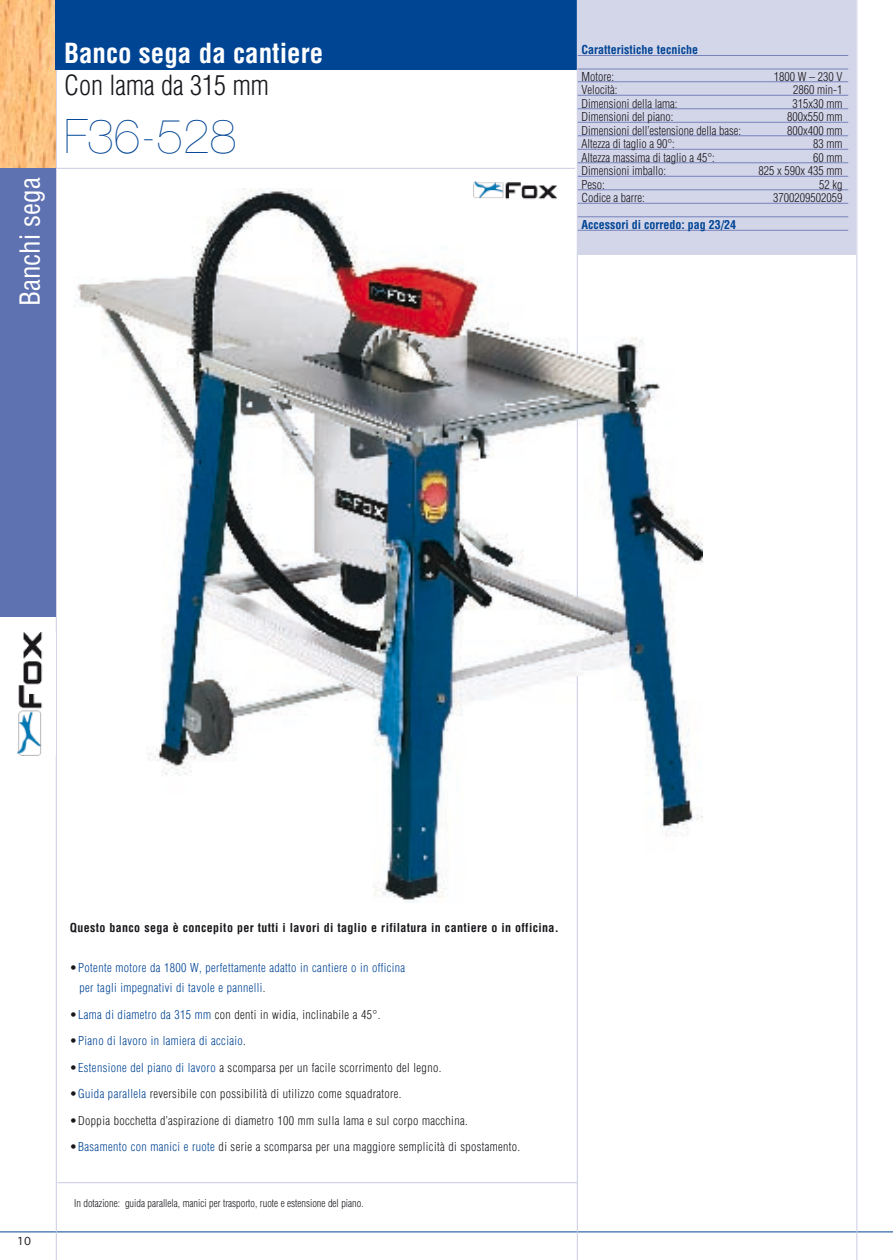
<style>
.page{position:relative;width:893px;height:1260px;background:#fff}
.page>*{position:absolute;margin:0;border:0;box-sizing:border-box;transform-origin:0 0}
.t1{font:200 48px "Helvetica Neue";color:#004494}
.t2{font:700 condensed 27px "Helvetica";color:#fff}
.t3{font:300 condensed 27px "Helvetica";color:#1a171c}
.t4{font:condensed 27px "Helvetica";color:#fff}
.t5{font:300 condensed 12px "Helvetica";letter-spacing:.03em;color:#1a171c}
.t6{font:300 condensed 12px/13.5px "Helvetica";color:#1a171c}
.t7{font:300 condensed 12px/20.1px "Helvetica";letter-spacing:.03em;color:#004494}
.t8{font:700 condensed 12px "Helvetica";letter-spacing:.03em;color:#1a171c}
.t9{font:700 condensed 12px "Helvetica";color:#004494}
.t10{font:300 condensed 10.5px "Helvetica";color:#1a171c}
.t11{font:10.5px "Geneva";color:#1a171c}
.s1{color:#1a171c}
.s2{color:#004494}
</style>
<div class="page">
<hr style="left:0;top:1231px;width:893px;height:1px;background:#004494">
<img style="left:77px;top:188px;width:626px;height:714px">
<div style="left:578px;top:0;width:278px;height:255px;background:#d3d5e9"></div>
<hr style="left:577px;top:676px;width:1px;height:584px;background:#c8cae3">
<img style="left:473px;top:182px;width:83px;height:26px">
<hr style="left:577px;top:55px;width:271px;height:1px;background:#7683bb">
<hr style="left:577px;top:69px;width:271px;height:1px;background:#7683bb">
<hr style="left:577px;top:81px;width:271px;height:1px;background:#7683bb">
<hr style="left:577px;top:95px;width:271px;height:1px;background:#7683bb">
<hr style="left:577px;top:108px;width:271px;height:1px;background:#7683bb">
<hr style="left:577px;top:122px;width:271px;height:1px;background:#7683bb">
<hr style="left:577px;top:135px;width:271px;height:1px;background:#7683bb">
<hr style="left:577px;top:149px;width:271px;height:1px;background:#7683bb">
<hr style="left:577px;top:162px;width:271px;height:1px;background:#7683bb">
<hr style="left:577px;top:176px;width:271px;height:1px;background:#7683bb">
<hr style="left:577px;top:189px;width:271px;height:1px;background:#7683bb">
<hr style="left:577px;top:203px;width:271px;height:1px;background:#7683bb">
<hr style="left:577px;top:216px;width:271px;height:1px;background:#7683bb">
<hr style="left:577px;top:230px;width:271px;height:1px;background:#7683bb">
<hr style="left:57px;top:1182px;width:520px;height:1px;background:#c8cae3">
<hr style="left:56px;top:0;width:1px;height:1260px;background:#c8cae3">
<div style="left:0;top:167px;width:56px;height:450px;background:#5e71b0"></div>
<img style="left:0;top:0;width:56px;height:168px">
<img style="left:18px;top:632px;width:25px;height:123px">
<div style="left:55px;top:0;width:522px;height:69px;background:#004494"></div>
<hr style="left:856px;top:0;width:1px;height:1260px;background:#c8cae3">
<hr style="left:56px;top:168px;width:519px;height:1px;background:#c8cae3">
<hr style="left:577px;top:0;width:1px;height:354px;background:#c8cae3">
<hr style="left:577px;top:419px;width:1px;height:178px;background:#c8cae3">
<h2 class="t4" style="left:13px;top:306px;width:130px;rotate:-90deg">Banchi sega</h2>
<h2 class="t2" style="left:64px;top:37px;width:261px">Banco sega da cantiere</h2>
<h2 class="t3" style="left:64px;top:70px;width:206px">Con lama da 315 mm</h2>
<h1 class="t1" style="left:64px;top:108px;width:174px">F36-528</h1>
<p class="t9" style="left:581px;top:42px;width:118px">Caratteristiche tecniche</p>
<p class="t6" style="left:581px;top:70px;width:161px">Motore:<br>Velocità:<br>Dimensioni della lama:<br>Dimensioni del piano:<br>Dimensioni dell’estensione della base:<br>Altezza di taglio a 90°:<br>Altezza massima di taglio a 45°:<br>Dimensioni imballo:<br>Peso:<br>Codice a barre:</p>
<p class="t9" style="left:581px;top:218px;width:156px">Accessori di corredo: pag 23/24</p>
<p class="t6" style="left:759px;top:70px;width:85px;text-align:right">1800 W – 230 V<br>2860 min-1<br>315x30 mm<br>800x550 mm<br>800x400 mm<br>83 mm<br>60 mm<br>825 x 590x 435 mm<br>52 kg<br>3700209502059</p>
<p class="t11" style="left:17px;top:1232px;width:16px">1 0</p>
<p class="t8" style="left:70px;top:920px;width:491px">Questo banco sega è concepito per tutti i lavori di taglio e rifilatura in cantiere o in officina.</p>
<p class="t7" style="left:80px;top:957px;width:327px;text-indent:-10px"><span class="s1">•</span>Potente motore da 1800 W, perfettamente adatto in cantiere o in officina per tagli impegnativi di tavole e pannelli<span class="s1">.</span></p>
<p class="t5" style="left:70px;top:1007px;width:312px">•<span class="s2">Lama di diametro da 315 mm</span> con denti in widia, inclinabile a 45°.</p>
<p class="t7" style="left:70px;top:1031px;width:178px"><span class="s1">•</span>Piano di lavoro in lamiera di acciaio<span class="s1">.</span></p>
<p class="t5" style="left:70px;top:1060px;width:373px">•<span class="s2">Estensione del piano di lavoro</span> a scomparsa per un facile scorrimento del legno.</p>
<p class="t5" style="left:70px;top:1087px;width:333px">•<span class="s2">Guida parallela</span> reversibile con possibilità di utilizzo come squadratore.</p>
<p class="t5" style="left:70px;top:1113px;width:399px">•Doppia bocchetta d’aspirazione di diametro 100 mm sulla lama e sul corpo macchina.</p>
<p class="t5" style="left:70px;top:1140px;width:452px">•<span class="s2">Basamento con manici e ruote</span> di serie a scomparsa per una maggiore semplicità di spostamento.</p>
<p class="t10" style="left:74px;top:1197px;width:291px">In dotazione: guida parallela, manici per trasporto, ruote e estensione del piano.</p>
</div>
